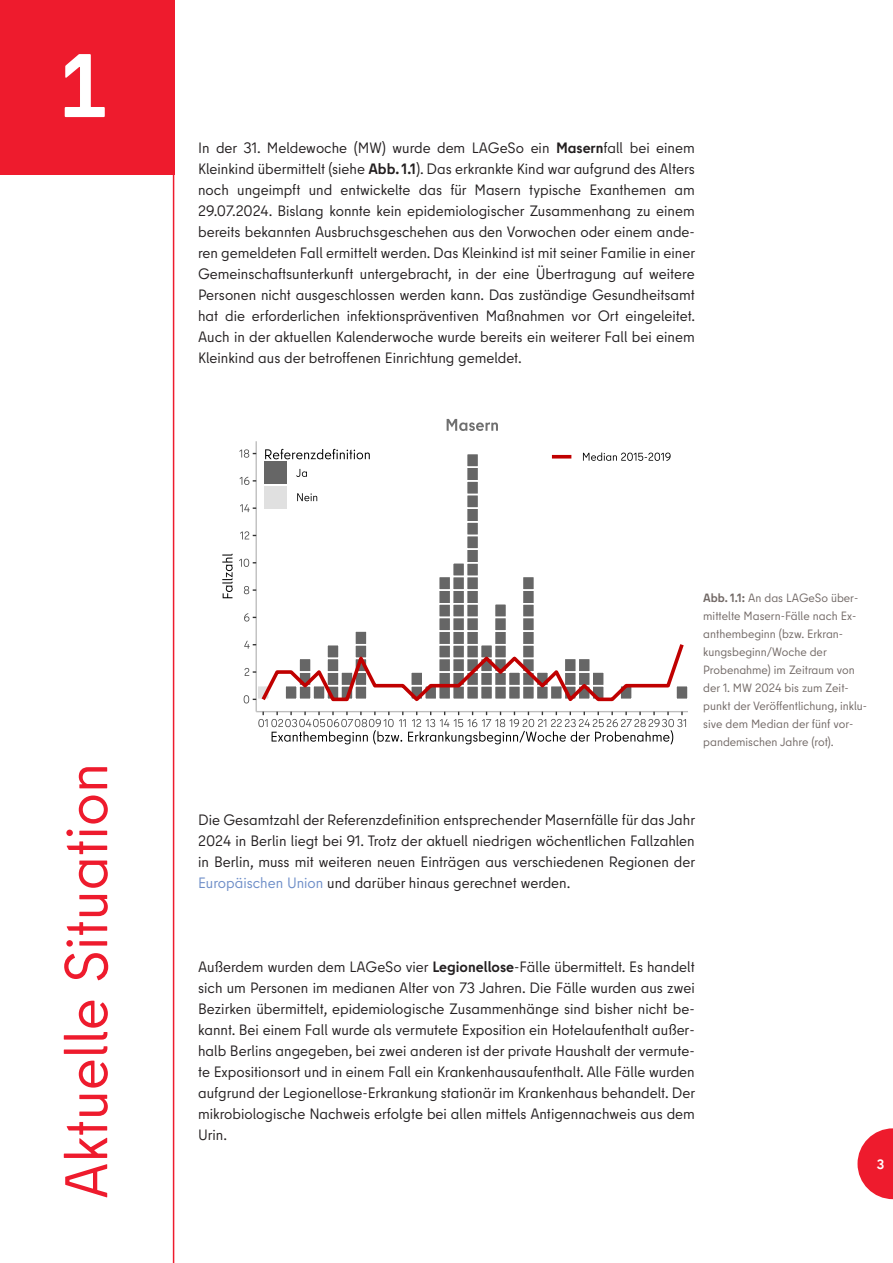
<style>
.page{position:relative;width:893px;height:1263px;background:#fff}
.page>*{position:absolute;margin:0;border:0;box-sizing:border-box;transform-origin:0 0}
.t1{font:700 90px "Berlin Type";color:#fff}
.t2{font:60px "Berlin Type";color:#ee1b2d}
.t3{font:15px/21px "Berlin Type";color:#231f20;text-align:justify}
.t4{font:700 13.5px "Berlin Type";color:#fff}
.t5{font:12px/18px "Berlin Type";color:#716865}
.s1{font-weight:700}
.s2{color:#6e8ec8}
</style>
<div class="page">
<div style="left:355px;top:631px;width:12px;height:68px;background:#666"></div>
<div style="left:439px;top:576px;width:12px;height:123px;background:#666"></div>
<div style="left:453px;top:563px;width:12px;height:136px;background:#666"></div>
<div style="left:467px;top:454px;width:12px;height:245px;background:#666"></div>
<div style="left:495px;top:604px;width:11px;height:95px;background:#666"></div>
<div style="left:522px;top:576px;width:12px;height:123px;background:#666"></div>
<div style="left:466px;top:453px;width:13px;height:15px;border:2px solid #fff"></div>
<div style="left:354px;top:630px;width:14px;height:15px;border:2px solid #fff"></div>
<div style="left:522px;top:576px;width:13px;height:15px;border:2px solid #fff"></div>
<div style="left:522px;top:589px;width:13px;height:15px;border:2px solid #fff"></div>
<div style="left:466px;top:466px;width:13px;height:16px;border:2px solid #fff"></div>
<div style="left:522px;top:603px;width:13px;height:15px;border:2px solid #fff"></div>
<div style="left:675px;top:685px;width:13px;height:15px;border:2px solid #fff"></div>
<div style="left:438px;top:576px;width:13px;height:15px;border:2px solid #fff"></div>
<div style="left:438px;top:589px;width:13px;height:15px;border:2px solid #fff"></div>
<div style="left:438px;top:603px;width:13px;height:15px;border:2px solid #fff"></div>
<div style="left:438px;top:617px;width:13px;height:15px;border:2px solid #fff"></div>
<div style="left:438px;top:630px;width:13px;height:15px;border:2px solid #fff"></div>
<div style="left:452px;top:562px;width:13px;height:15px;border:2px solid #fff"></div>
<div style="left:452px;top:576px;width:13px;height:15px;border:2px solid #fff"></div>
<div style="left:452px;top:589px;width:13px;height:15px;border:2px solid #fff"></div>
<div style="left:452px;top:603px;width:13px;height:15px;border:2px solid #fff"></div>
<div style="left:452px;top:617px;width:13px;height:15px;border:2px solid #fff"></div>
<div style="left:452px;top:630px;width:13px;height:15px;border:2px solid #fff"></div>
<div style="left:466px;top:480px;width:13px;height:15px;border:2px solid #fff"></div>
<div style="left:466px;top:494px;width:13px;height:15px;border:2px solid #fff"></div>
<div style="left:466px;top:507px;width:13px;height:16px;border:2px solid #fff"></div>
<div style="left:466px;top:521px;width:13px;height:15px;border:2px solid #fff"></div>
<div style="left:466px;top:535px;width:13px;height:15px;border:2px solid #fff"></div>
<div style="left:466px;top:548px;width:13px;height:15px;border:2px solid #fff"></div>
<div style="left:466px;top:562px;width:13px;height:15px;border:2px solid #fff"></div>
<div style="left:466px;top:576px;width:13px;height:15px;border:2px solid #fff"></div>
<div style="left:466px;top:589px;width:13px;height:15px;border:2px solid #fff"></div>
<div style="left:466px;top:603px;width:13px;height:15px;border:2px solid #fff"></div>
<div style="left:466px;top:617px;width:13px;height:15px;border:2px solid #fff"></div>
<div style="left:466px;top:630px;width:13px;height:15px;border:2px solid #fff"></div>
<div style="left:494px;top:603px;width:13px;height:15px;border:2px solid #fff"></div>
<div style="left:494px;top:617px;width:13px;height:15px;border:2px solid #fff"></div>
<div style="left:494px;top:630px;width:13px;height:15px;border:2px solid #fff"></div>
<div style="left:522px;top:617px;width:13px;height:15px;border:2px solid #fff"></div>
<div style="left:522px;top:630px;width:13px;height:15px;border:2px solid #fff"></div>
<hr style="left:256px;top:441px;width:1px;height:271px;background:#bebebe">
<svg style="left:244px;top:640px;width:443px;height:65px"></svg>
<svg style="left:244px;top:613px;width:12px;height:9px"></svg>
<svg style="left:244px;top:586px;width:12px;height:8px"></svg>
<svg style="left:239px;top:559px;width:17px;height:8px"></svg>
<svg style="left:240px;top:531px;width:16px;height:8px"></svg>
<svg style="left:240px;top:504px;width:16px;height:8px"></svg>
<svg style="left:240px;top:477px;width:16px;height:8px"></svg>
<svg style="left:239px;top:449px;width:17px;height:9px"></svg>
<hr style="left:256px;top:711px;width:432px;height:1px;background:#bebebe">
<svg style="left:258px;top:712px;width:428px;height:32px"></svg>
<svg style="left:222px;top:554px;width:11px;height:44px"></svg>
<svg style="left:552px;top:455px;width:19px;height:4px"></svg>
<svg style="left:583px;top:452px;width:88px;height:9px"></svg>
<svg style="left:265px;top:449px;width:105px;height:10px"></svg>
<div style="left:265px;top:462px;width:22px;height:22px;background:#666"></div>
<div style="left:265px;top:486px;width:22px;height:22px;background:#e0e0e0"></div>
<svg style="left:296px;top:469px;width:11px;height:8px"></svg>
<svg style="left:297px;top:493px;width:20px;height:8px"></svg>
<svg style="left:447px;top:419px;width:51px;height:12px"></svg>
<svg style="left:858px;top:1128px;width:35px;height:71px"></svg>
<div style="left:0;top:0;width:174px;height:174px;background:#ee1b2d"></div>
<hr style="left:173px;top:0;width:1px;height:1263px;background:#ee1b2d">
<h1 class="t1" style="left:58px;top:54px;width:52px">1</h1>
<p class="t3" style="left:198px;top:140px;width:499px">In der 31. Meldewoche (MW) wurde dem LAGeSo ein <span class="s1">Masern</span>fall bei einem Kleinkind übermittelt (siehe <span class="s1">Abb. 1.1</span>). Das erkrankte Kind war aufgrund des Alters noch ungeimpft und entwickelte das für Masern typische Exanthemen am 29.07.2024. Bislang konnte kein epidemiologischer Zusammenhang zu einem bereits bekannten Ausbruchsgeschehen aus den Vorwochen oder einem ande&shy;ren gemeldeten Fall ermittelt werden. Das Kleinkind ist mit seiner Familie in einer Gemeinschaftsunterkunft untergebracht, in der eine Übertragung auf weitere Personen nicht ausgeschlossen werden kann. Das zuständige Gesundheitsamt hat die erforderlichen infektionspräventiven Maßnahmen vor Ort eingeleitet.<br>Auch in der aktuellen Kalenderwoche wurde bereits ein weiterer Fall bei einem Kleinkind aus der betroffenen Einrichtung gemeldet.</p>
<h2 class="t2" style="left:65px;top:1199px;width:438px;rotate:-90deg">Aktuelle Situation</h2>
<p class="t5" style="left:703px;top:590px;width:165px"><span class="s1">Abb. 1.1:</span> An das LAGeSo über&shy;mittelte Masern-Fälle nach Ex&shy;anthembeginn (bzw. Erkran&shy;kungsbeginn/Woche der<br>Probenahme) im Zeitraum von der 1. MW 2024 bis zum Zeit&shy;punkt der Veröffentlichung, inklu&shy;sive dem Median der fünf vor&shy;pandemischen Jahre (rot).</p>
<p class="t3" style="left:198px;top:811px;width:499px">Die Gesamtzahl der Referenzdefinition entsprechender Masernfälle für das Jahr 2024 in Berlin liegt bei 91. Trotz der aktuell niedrigen wöchentlichen Fallzahlen in Berlin, muss mit weiteren neuen Einträgen aus verschiedenen Regionen der <span class="s2">Europäischen Union</span> und darüber hinaus gerechnet werden.</p>
<p class="t3" style="left:198px;top:958px;width:499px">Außerdem wurden dem LAGeSo vier <span class="s1">Legionellose</span>-Fälle übermittelt. Es handelt sich um Personen im medianen Alter von 73 Jahren. Die Fälle wurden aus zwei Bezirken übermittelt, epidemiologische Zusammenhänge sind bisher nicht be&shy;kannt. Bei einem Fall wurde als vermutete Exposition ein Hotelaufenthalt außer&shy;halb Berlins angegeben, bei zwei anderen ist der private Haushalt der vermute&shy;te Expositionsort und in einem Fall ein Krankenhausaufenthalt. Alle Fälle wurden aufgrund der Legionellose-Erkrankung stationär im Krankenhaus behandelt. Der mikrobiologische Nachweis erfolgte bei allen mittels Antigennachweis aus dem Urin.</p>
<p class="t4" style="left:877px;top:1159px;width:9px">3</p>
</div>
